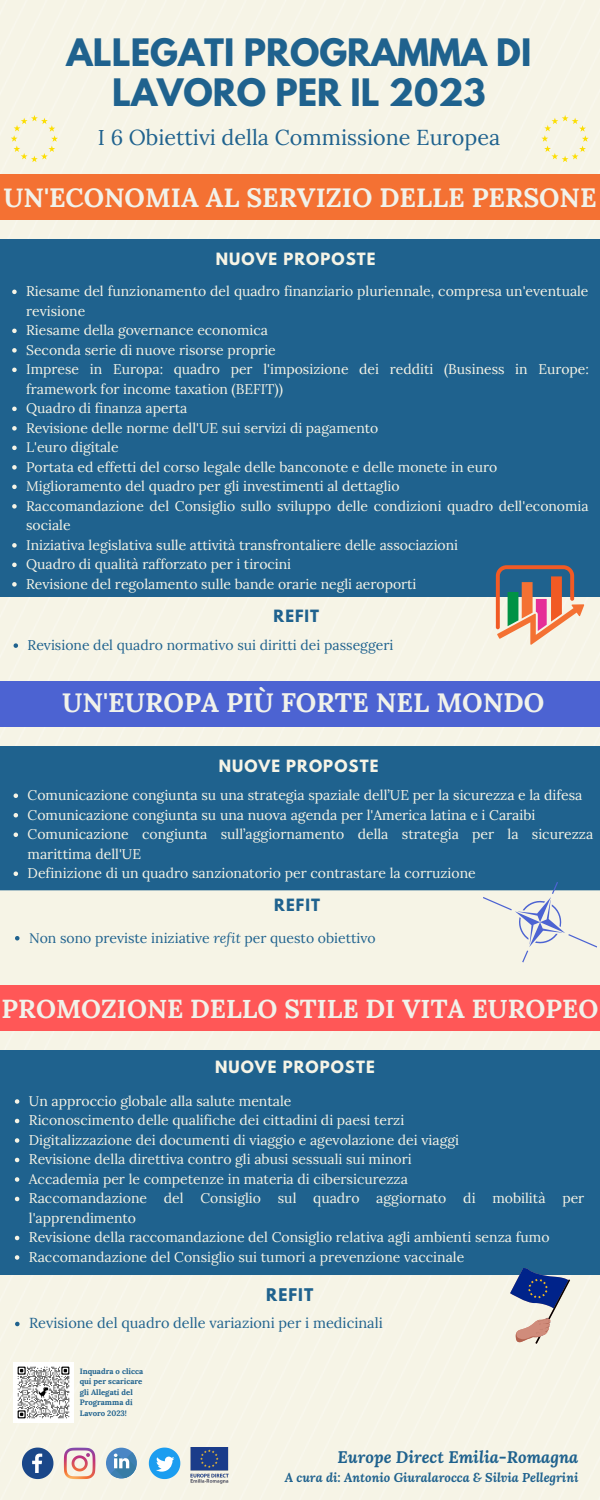
<style>
.page{position:relative;width:600px;height:1500px;background:#f6f4e6}
.page>*{position:absolute;margin:0;border:0;box-sizing:border-box;transform-origin:0 0}
.t1{font:700 33.5px/39.8px "League Spartan";color:#1f628e;text-align:center}
.t2{font:700 26.7px "Lora";color:#f1f2ea}
.t3{font:700 26.5px "Lora";color:#f1f2ea}
.t4{font:700 26px "Lora";color:#f1f2ea}
.t5{font:21.6px "Lora";color:#1f628e}
.t6{font:italic 700 16.7px "Lora";color:#1f628e}
.t7{font:700 15.5px "League Spartan";letter-spacing:.07em;color:#1f628e}
.t8{font:700 15px "League Spartan";letter-spacing:.07em;color:#f6f4e6}
.t9{font:700 15px "League Spartan";letter-spacing:.07em;color:#1f628e}
.t10{font:14.5px "Lora";color:#1f628e}
.t11{font:14px/19.5px "Lora";color:#f6f4e6}
.t12{font:14px "Lora";color:#1f628e}
.t13{font:italic 700 12.7px "Lora";color:#1f628e}
.t14{font:700 7.8px/10.4px "Lora";color:#1f628e}
.s1{font-style:italic}
</style>
<div class="page">
<div style="left:0;top:240px;width:600px;height:357px;background:#1f628e"></div>
<div style="left:0;top:175px;width:600px;height:45px;background:#f47133"></div>
<div style="left:0;top:747px;width:600px;height:211px;background:#1f628e"></div>
<div style="left:0;top:890px;width:466px;height:96px;background:#f6f4e6"></div>
<svg style="left:11px;top:115px;width:47px;height:47px;background:#f6f2d4"></svg>
<svg style="left:541px;top:115px;width:48px;height:47px;background:#f6f2d4"></svg>
<svg style="left:22px;top:1448px;width:31px;height:31px"></svg>
<svg style="left:64px;top:1448px;width:31px;height:31px"></svg>
<div style="left:106px;top:1448px;width:31px;height:30px;background:#4a86c5;border-radius:50%"></div>
<svg style="left:110px;top:1452px;width:28px;height:28px"></svg>
<svg style="left:149px;top:1448px;width:31px;height:31px"></svg>
<img style="left:191px;top:1448px;width:37px;height:36px">
<div style="left:0;top:682px;width:600px;height:45px;background:#4c63d2"></div>
<svg style="left:14px;top:643px;width:4px;height:5px"></svg>
<svg style="left:12px;top:290px;width:5px;height:4px"></svg>
<svg style="left:12px;top:329px;width:5px;height:4px"></svg>
<svg style="left:12px;top:348px;width:5px;height:5px"></svg>
<svg style="left:12px;top:368px;width:5px;height:4px"></svg>
<svg style="left:12px;top:407px;width:5px;height:4px"></svg>
<svg style="left:12px;top:426px;width:5px;height:5px"></svg>
<svg style="left:12px;top:446px;width:5px;height:4px"></svg>
<svg style="left:12px;top:465px;width:5px;height:5px"></svg>
<svg style="left:12px;top:485px;width:5px;height:4px"></svg>
<svg style="left:12px;top:504px;width:5px;height:5px"></svg>
<svg style="left:12px;top:543px;width:5px;height:5px"></svg>
<svg style="left:12px;top:563px;width:5px;height:4px"></svg>
<svg style="left:12px;top:582px;width:5px;height:5px"></svg>
<svg style="left:15px;top:936px;width:5px;height:5px"></svg>
<svg style="left:496px;top:565px;width:88px;height:80px"></svg>
<svg style="left:14px;top:793px;width:4px;height:5px"></svg>
<svg style="left:14px;top:813px;width:4px;height:4px"></svg>
<svg style="left:14px;top:832px;width:4px;height:5px"></svg>
<svg style="left:14px;top:871px;width:4px;height:5px"></svg>
<svg style="left:466px;top:882px;width:134px;height:104px;background:#dcdfdc"></svg>
<div style="left:0;top:1051px;width:600px;height:224px;background:#1f628e"></div>
<div style="left:0;top:986px;width:600px;height:45px;background:#ff5757"></div>
<svg style="left:15px;top:1322px;width:5px;height:4px"></svg>
<svg style="left:15px;top:1099px;width:4px;height:5px"></svg>
<svg style="left:15px;top:1119px;width:4px;height:4px"></svg>
<svg style="left:15px;top:1138px;width:4px;height:5px"></svg>
<svg style="left:15px;top:1158px;width:4px;height:4px"></svg>
<svg style="left:15px;top:1177px;width:4px;height:5px"></svg>
<svg style="left:15px;top:1197px;width:4px;height:4px"></svg>
<svg style="left:15px;top:1236px;width:4px;height:4px"></svg>
<svg style="left:15px;top:1255px;width:4px;height:5px"></svg>
<svg style="left:510px;top:1268px;width:60px;height:76px;background:#959bb2"></svg>
<img style="left:14px;top:1362px;width:60px;height:60px">
<h1 class="t1" style="left:67px;top:37px;width:466px">ALLEGATI PROGRAMMA DI<br>LAVORO PER IL 2023</h1>
<h3 class="t5" style="left:98px;top:123px;width:404px">I 6 Obiettivi della Commissione Europea</h3>
<h3 class="t3" style="left:3px;top:181px;width:595px">UN'ECONOMIA AL SERVIZIO DELLE PERSONE</h3>
<p class="t8" style="left:216px;top:251px;width:161px">NUOVE PROPOSTE</p>
<p class="t11" style="left:26px;top:281px;width:564px">Riesame del funzionamento del quadro finanziario pluriennale, compresa un'eventuale revisione<br>Riesame della governance economica<br>Seconda serie di nuove risorse proprie<br>Imprese in Europa: quadro per l'imposizione dei redditi (Business in Europe: framework for income taxation (BEFIT))<br>Quadro di finanza aperta<br>Revisione delle norme dell'UE sui servizi di pagamento<br>L'euro digitale<br>Portata ed effetti del corso legale delle banconote e delle monete in euro Miglioramento del quadro per gli investimenti al dettaglio<br>Raccomandazione del Consiglio sullo sviluppo delle condizioni quadro dell'economia sociale<br>Iniziativa legislativa sulle attività transfrontaliere delle associazioni<br>Quadro di qualità rafforzato per i tirocini<br>Revisione del regolamento sulle bande orarie negli aeroporti</p>
<p class="t9" style="left:274px;top:608px;width:47px">REFIT</p>
<p class="t12" style="left:28px;top:636px;width:367px">Revisione del quadro normativo sui diritti dei passeggeri</p>
<h2 class="t2" style="left:62px;top:685px;width:484px">UN'EUROPA PIÙ FORTE NEL MONDO</h2>
<p class="t8" style="left:219px;top:758px;width:161px">NUOVE PROPOSTE</p>
<p class="t11" style="left:28px;top:785px;width:567px">Comunicazione congiunta su una strategia spaziale dell’UE per la sicurezza e la difesa Comunicazione congiunta su una nuova agenda per l'America latina e i Caraibi Comunicazione congiunta sull’aggiornamento della strategia per la sicurezza marittima dell'UE<br>Definizione di un quadro sanzionatorio per contrastare la corruzione</p>
<p class="t9" style="left:274px;top:898px;width:47px">REFIT</p>
<p class="t12" style="left:29px;top:929px;width:348px">Non sono previste iniziative <span class="s1">refit</span> per questo obiettivo</p>
<h3 class="t4" style="left:2px;top:992px;width:598px">PROMOZIONE DELLO STILE DI VITA EUROPEO</h3>
<p class="t8" style="left:215px;top:1059px;width:161px">NUOVE PROPOSTE</p>
<p class="t11" style="left:29px;top:1091px;width:557px">Un approccio globale alla salute mentale<br>Riconoscimento delle qualifiche dei cittadini di paesi terzi<br>Digitalizzazione dei documenti di viaggio e agevolazione dei viaggi<br>Revisione della direttiva contro gli abusi sessuali sui minori<br>Accademia per le competenze in materia di cibersicurezza<br>Raccomandazione del Consiglio sul quadro aggiornato di mobilità per l'apprendimento<br>Revisione della raccomandazione del Consiglio relativa agli ambienti senza fumo Raccomandazione del Consiglio sui tumori a prevenzione vaccinale</p>
<p class="t7" style="left:266px;top:1287px;width:49px">REFIT</p>
<p class="t10" style="left:29px;top:1314px;width:355px">Revisione del quadro delle variazioni per i medicinali</p>
<p class="t14" style="left:80px;top:1366px;width:65px">Inquadra o clicca qui per scaricare gli Allegati del<br>Programma di<br>Lavoro 2023!</p>
<p class="t6" style="left:338px;top:1446px;width:242px">Europe Direct Emilia-Romagna</p>
<p class="t13" style="left:285px;top:1468px;width:295px">A cura di: Antonio Giuralarocca &amp; Silvia Pellegrini</p>
</div>
